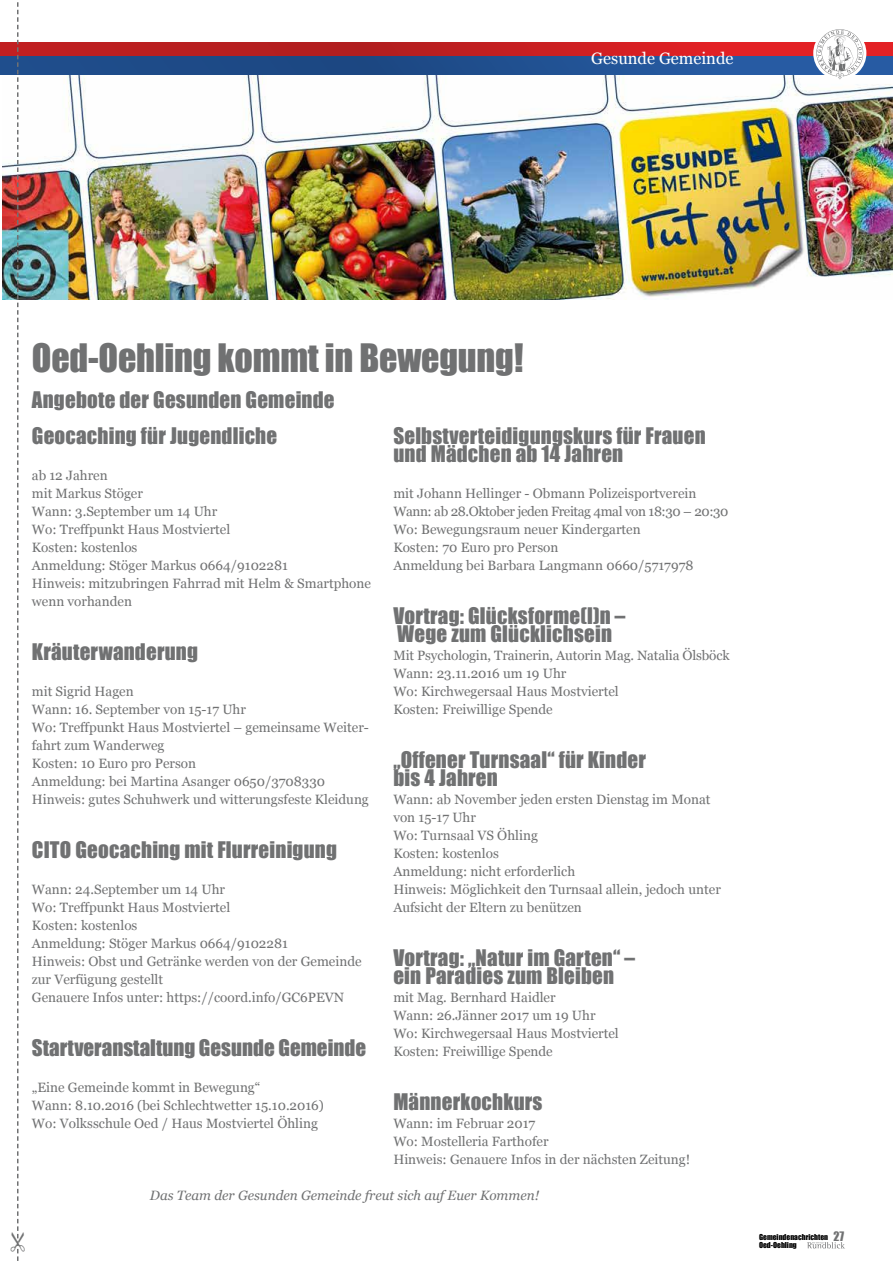
<style>
.page{position:relative;width:893px;height:1263px;background:#fff}
.page>*{position:absolute;margin:0;border:0;box-sizing:border-box;transform-origin:0 0}
.t1{font:36px "Impact";letter-spacing:-.005em;color:#707172}
.t2{font:21px/18px "Impact";letter-spacing:.01em;color:#707172}
.t3{font:16.5px "Georgia";color:#fff}
.t4{font:13.5px/18px "Georgia";color:#707172}
.t5{font:italic 13.5px "Georgia";color:#707172}
.t6{font:7.5px/8.2px "Impact";color:#000}
.s1{font-size:12px;color:#707172}
</style>
<div class="page">
<svg style="left:807px;top:1242px;width:38px;height:6px"></svg>
<img style="left:2px;top:74px;width:891px;height:226px">
<div style="left:0;top:55px;width:893px;height:19px;background:linear-gradient(to right,#1b457f,#275ba2)"></div>
<svg style="left:0;top:43px;width:893px;height:12px;background:#c61f21"></svg>
<svg style="left:813px;top:27px;width:53px;height:53px"></svg>
<svg style="left:816px;top:29px;width:47px;height:50px"></svg>
<svg style="left:11px;top:2px;width:14px;height:1259px"></svg>
<p class="t3" style="left:591px;top:48px;width:144px">Gesunde Gemeinde</p>
<h1 class="t1" style="left:32px;top:330px;width:493px">Oed-Oehling kommt in Bewegung!</h1>
<h2 class="t2" style="left:32px;top:390px;width:304px">Angebote der Gesunden Gemeinde</h2>
<h2 class="t2" style="left:32px;top:426px;width:247px">Geocaching für Jugendliche</h2>
<p class="t4" style="left:32px;top:467px;width:341px">ab 12 Jahren<br>mit Markus Stöger<br>Wann: 3.September um 14 Uhr<br>Wo: Treffpunkt Haus Mostviertel<br>Kosten: kostenlos<br>Anmeldung: Stöger Markus 0664/9102281<br>Hinweis: mitzubringen Fahrrad mit Helm &amp; Smartphone wenn vorhanden</p>
<h2 class="t2" style="left:32px;top:642px;width:168px">Kräuterwanderung</h2>
<p class="t4" style="left:32px;top:683px;width:339px">mit Sigrid Hagen<br>Wann: 16. September von 15-17 Uhr<br>Wo: Treffpunkt Haus Mostviertel – gemeinsame Weiter&shy;fahrt zum Wanderweg<br>Kosten: 10 Euro pro Person<br>Anmeldung: bei Martina Asanger 0650/3708330<br>Hinweis: gutes Schuhwerk und witterungsfeste Kleidung</p>
<h2 class="t2" style="left:32px;top:840px;width:307px">CITO Geocaching mit Flurreinigung</h2>
<p class="t4" style="left:32px;top:881px;width:331px">Wann: 24.September um 14 Uhr<br>Wo: Treffpunkt Haus Mostviertel<br>Kosten: kostenlos<br>Anmeldung: Stöger Markus 0664/9102281<br>Hinweis: Obst und Getränke werden von der Gemeinde zur Verfügung gestellt<br>Genauere Infos unter: https://coord.info/GC6PEVN</p>
<h2 class="t2" style="left:32px;top:1038px;width:336px">Startveranstaltung Gesunde Gemeinde</h2>
<p class="t4" style="left:32px;top:1079px;width:294px">„Eine Gemeinde kommt in Bewegung“<br>Wann: 8.10.2016 (bei Schlechtwetter 15.10.2016)<br>Wo: Volksschule Oed / Haus Mostviertel Öhling</p>
<h2 class="t2" style="left:393px;top:426px;width:314px">Selbstverteidigungskurs für Frauen und Mädchen ab 14 Jahren</h2>
<p class="t4" style="left:393px;top:485px;width:337px">mit Johann Hellinger - Obmann Polizeisportverein Wann: ab 28.Oktober jeden Freitag 4mal von 18:30 – 20:30<br>Wo: Bewegungsraum neuer Kindergarten<br>Kosten: 70 Euro pro Person<br>Anmeldung bei Barbara Langmann 0660/5717978</p>
<h2 class="t2" style="left:393px;top:606px;width:234px">Vortrag: Glücksforme(l)n –<br>Wege zum Glücklichsein</h2>
<p class="t4" style="left:393px;top:647px;width:338px">Mit Psychologin, Trainerin, Autorin Mag. Natalia Ölsböck Wann: 23.11.2016 um 19 Uhr<br>Wo: Kirchwegersaal Haus Mostviertel<br>Kosten: Freiwillige Spende</p>
<h2 class="t2" style="left:393px;top:750px;width:254px">„Offener Turnsaal“ für Kinder bis 4 Jahren</h2>
<p class="t4" style="left:393px;top:791px;width:329px">Wann: ab November jeden ersten Dienstag im Monat von 15-17 Uhr<br>Wo: Turnsaal VS Öhling<br>Kosten: kostenlos<br>Anmeldung: nicht erforderlich<br>Hinweis: Möglichkeit den Turnsaal allein, jedoch unter<br>Aufsicht der Eltern zu benützen</p>
<h2 class="t2" style="left:393px;top:948px;width:243px">Vortrag: „Natur im Garten“ – ein Paradies zum Bleiben</h2>
<p class="t4" style="left:393px;top:989px;width:227px">mit Mag. Bernhard Haidler<br>Wann: 26.Jänner 2017 um 19 Uhr<br>Wo: Kirchwegersaal Haus Mostviertel<br>Kosten: Freiwillige Spende</p>
<h2 class="t2" style="left:393px;top:1092px;width:151px">Männerkochkurs</h2>
<p class="t4" style="left:393px;top:1115px;width:298px">Wann: im Februar 2017<br>Wo: Mostelleria Farthofer<br>Hinweis: Genauere Infos in der nächsten Zeitung!</p>
<p class="t5" style="left:150px;top:1187px;width:391px">Das Team der Gesunden Gemeinde freut sich auf Euer Kommen!</p>
<p class="t6" style="left:759px;top:1233px;width:87px">Gemeindenachrichten <span class="s1">27<br></span>Oed-Oehling</p>
</div>
